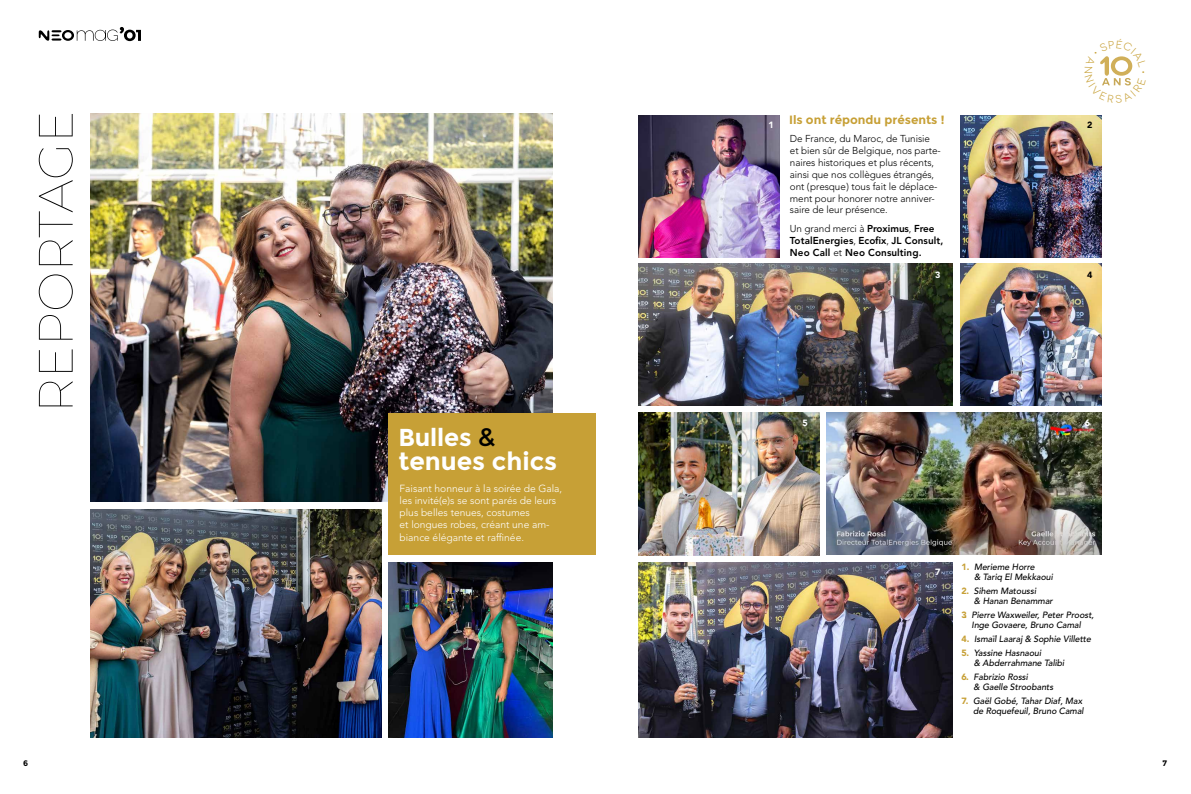
<style>
.page{position:relative;width:1191px;height:794px;background:#fff}
.page>*{position:absolute;margin:0;border:0;box-sizing:border-box;transform-origin:0 0}
.t1{font:700 25px "Montserrat";color:#fff}
.t2{font:700 24.5px "Montserrat";letter-spacing:-.005em;color:#fff}
.t3{font:700 12px "Montserrat";color:#c7a036}
.t4{font:300 10.2px/12.2px "Avenir LT Std";color:#fff}
.t5{font:300 10px/11.9px "Avenir LT Std";letter-spacing:-.005em;color:#000}
.t6{font:800 10px/12.4px "Avenir LT Std";letter-spacing:.01em;color:#000}
.t7{font:italic 500 9px/10px "Avenir LT Std";letter-spacing:-.005em;color:#000}
.t8{font:900 9px "Avenir LT Std";color:#fff}
.t9{font:900 9px "Avenir LT Std";color:#000}
.t10{font:700 8px "Montserrat";color:#000}
.s1{font-weight:400;font-size:25px;color:#000}
.s2{font-weight:300}
.s3{font-weight:900;font-style:normal;color:#c7a036}
</style>
<div class="page">
<img style="left:638px;top:413px;width:181px;height:142px">
<img style="left:638px;top:264px;width:314px;height:142px">
<img style="left:638px;top:562px;width:314px;height:175px">
<img style="left:960px;top:115px;width:141px;height:142px">
<img style="left:960px;top:264px;width:141px;height:142px">
<img style="left:826px;top:413px;width:275px;height:142px">
<img style="left:638px;top:115px;width:142px;height:142px">
<img style="left:91px;top:114px;width:462px;height:387px">
<img style="left:91px;top:510px;width:290px;height:227px">
<img style="left:388px;top:563px;width:165px;height:174px">
<svg style="left:39px;top:27px;width:102px;height:14px"></svg>
<svg style="left:39px;top:114px;width:34px;height:292px"></svg>
<div style="left:388px;top:413px;width:207px;height:142px;background:#c7a036"></div>
<svg style="left:1100px;top:56px;width:33px;height:30px"></svg>
<h2 class="t2" style="left:398px;top:423px;width:98px">Bulles <span class="s1">&amp;</span></h2>
<h1 class="t1" style="left:398px;top:446px;width:160px">tenues chics</h1>
<p class="t4" style="left:399px;top:482px;width:164px">Faisant honneur à la soirée de Gala, les invité(e)s se sont parés de leurs plus belles tenues, costumes<br>et longues robes, créant une am&shy;biance élégante et raffinée.</p>
<p class="t8" style="left:768px;top:119px;width:7px">1</p>
<h3 class="t3" style="left:789px;top:113px;width:157px">I ls ont répondu présents !</h3>
<p class="t5" style="left:790px;top:132px;width:152px">De France, du Maroc, de Tunisie et bien sûr de Belgique, nos parte&shy;naires historiques et plus récents, ainsi que nos collègues étrangés, ont (presque) tous fait le déplace&shy;ment pour honorer notre anniver&shy;saire de leur présence.</p>
<p class="t6" style="left:790px;top:222px;width:155px"><span class="s2">Un grand merci à</span> Proximus<span class="s2">,</span> Free<br>TotalEnergies<span class="s2">,</span> Ecofix<span class="s2">,</span> JL Consult,<br>Neo Call <span class="s2">et</span> Neo Consulting.</p>
<p class="t8" style="left:935px;top:270px;width:7px">3</p>
<p class="t9" style="left:1087px;top:119px;width:7px">2</p>
<p class="t9" style="left:1087px;top:270px;width:7px">4</p>
<p class="t8" style="left:802px;top:418px;width:7px">5</p>
<p class="t8" style="left:1084px;top:418px;width:7px">6</p>
<p class="t8" style="left:935px;top:566px;width:7px">7</p>
<p class="t7" style="left:974px;top:562px;width:80px;text-indent:-13px"><span class="s3">1.</span> Merieme Horre<br>&amp; Tariq El Mekkaoui</p>
<p class="t7" style="left:974px;top:586px;width:80px;text-indent:-12px"><span class="s3">2.</span> Sihem Matoussi<br>&amp; Hanan Benammar</p>
<p class="t7" style="left:961px;top:610px;width:134px;text-align:center"><span class="s3">3.</span> Pierre Waxweiler, Peter Proost,<br>Inge Govaere, Bruno Camal</p>
<p class="t7" style="left:961px;top:634px;width:131px"><span class="s3">4.</span> Ismaïl Laaraj &amp; Sophie Villette</p>
<p class="t7" style="left:973px;top:648px;width:92px;text-indent:-12px"><span class="s3">5.</span> Yassine Hasnaoui<br>&amp; Abderrahmane Talibi</p>
<p class="t7" style="left:973px;top:672px;width:81px;text-indent:-12px"><span class="s3">6.</span> Fabrizio Rossi<br>&amp; Gaelle Stroobants</p>
<p class="t7" style="left:961px;top:696px;width:124px;text-align:right"><span class="s3">7.</span> Gaël Gobé, Tahar Diaf, Max de Roquefeuil, Bruno Camal</p>
<p class="t10" style="left:23px;top:758px;width:7px">6</p>
<p class="t10" style="left:1162px;top:758px;width:6px">7</p>
</div>
